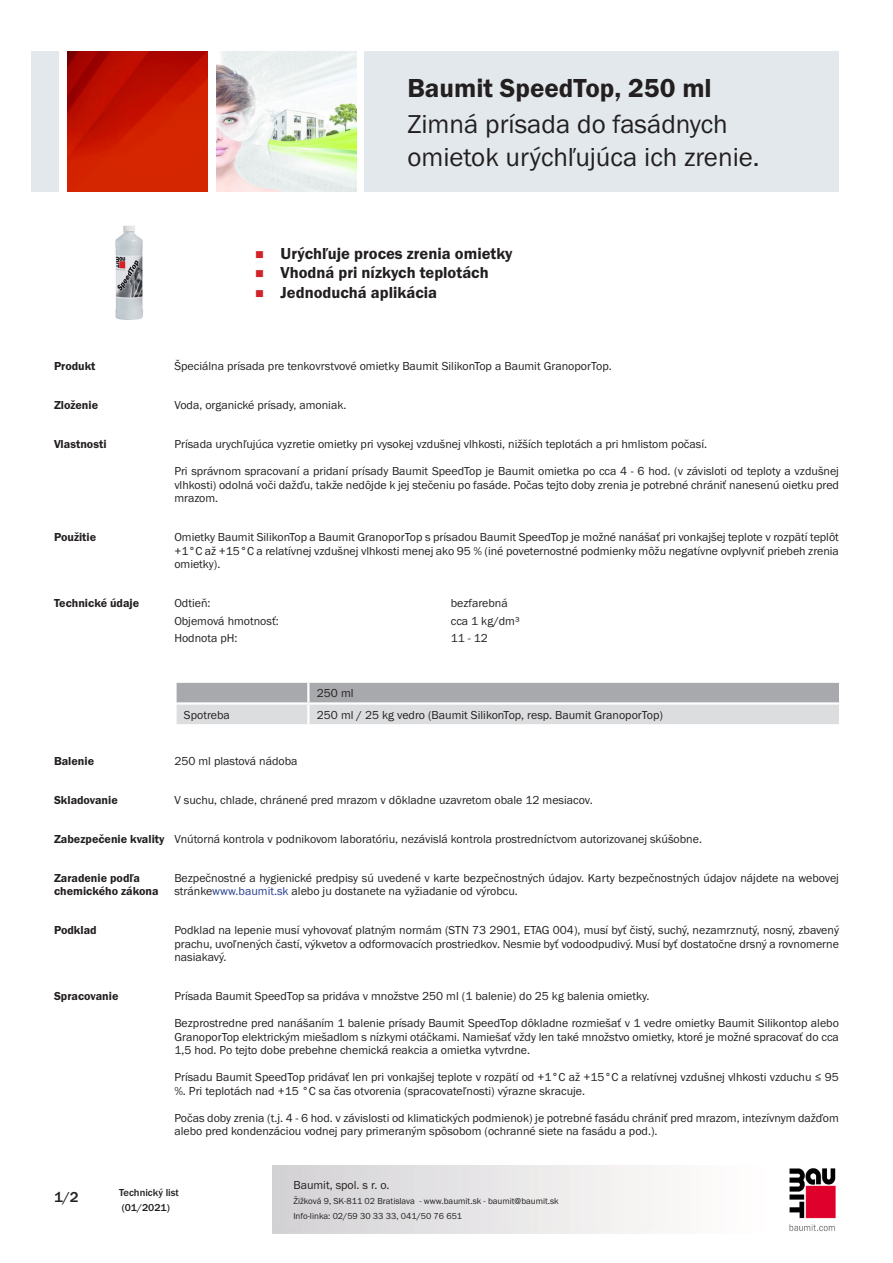
<style>
.page{position:relative;width:893px;height:1263px;background:#fff}
.page>*{position:absolute;margin:0;border:0;box-sizing:border-box;transform-origin:0 0}
.PDS_Produktname_Land{font:27px/32.4px "BM Franklin Gothic URW Boo";color:#231f20}
.PDS_Produktname{font:27px "BM Franklin Gothic URW Dem";color:#231f20}
.t1{font:16.5px "BM Franklin Gothic URW Dem";color:#231f20}
.t2{font:500 15px "BM Franklin Gothic URW";color:#231f20}
.PDS_Standard{font:12px/13.5px "BM Franklin Gothic URW Boo";color:#231f20;text-align:justify}
.PDS_Header{font:12px/13.5px "BM Franklin Gothic URW Dem";color:#231f20}
.PDS_Standard_linksbü{font:12px "BM Franklin Gothic URW Boo";color:#231f20}
.t3{font:500 10.5px/15px "BM Franklin Gothic URW";color:#231f20}
.t4{font:9px/15px "BM Franklin Gothic URW Boo";color:#231f20}
.s1{color:#253f8e}
</style>
<div class="page">
<img style="left:789px;top:1168px;width:47px;height:63px">
<div style="left:32px;top:51px;width:27px;height:140px;background:#e2e8eb"></div>
<img style="left:68px;top:52px;width:140px;height:139px">
<img style="left:216px;top:51px;width:141px;height:140px">
<div style="left:365px;top:51px;width:474px;height:140px;background:#e2e8eb"></div>
<img style="left:115px;top:225px;width:28px;height:95px">
<svg style="left:175px;top:682px;width:665px;height:42px;background:#c6c7ca"></svg>
<p class="PDS_Produktname" style="left:407px;top:71px;width:306px">Baumit SpeedTop, 250 ml</p>
<p class="PDS_Produktname_Land" style="left:407px;top:109px;width:354px">Zimná prísada do fasádnych omietok urýchľujúca ich zrenie.</p>
<p class="t1" style="left:281px;top:243px;width:233px">Urýchľuje proces zrenia omietky</p>
<p class="t1" style="left:281px;top:263px;width:210px">Vhodná pri nízkych teplotách</p>
<p class="t1" style="left:281px;top:282px;width:158px">Jednoduchá aplikácia</p>
<p class="PDS_Header" style="left:54px;top:360px;width:43px">Produkt</p>
<p class="PDS_Standard" style="left:174px;top:360px;width:439px">Špeciálna prísada pre tenkovrstvové omietky Baumit SilikonTop a Baumit GranoporTop.</p>
<p class="PDS_Header" style="left:54px;top:399px;width:46px">Zloženie</p>
<p class="PDS_Standard" style="left:174px;top:399px;width:174px">Voda, organické prísady, amoniak.</p>
<p class="PDS_Header" style="left:54px;top:438px;width:54px">Vlastnosti</p>
<p class="PDS_Standard" style="left:174px;top:438px;width:534px">Prísada urychľujúca vyzretie omietky pri vysokej vzdušnej vlhkosti, nižších teplotách a pri hmlistom počasí.</p>
<p class="PDS_Standard" style="left:174px;top:465px;width:666px">Pri správnom spracovaní a pridaní prísady Baumit SpeedTop je Baumit omietka po cca 4 - 6 hod. (v závisloti od teploty a vzdušnej vlhkosti) odolná voči dažďu, takže nedôjde k jej stečeniu po fasáde. Počas tejto doby zrenia je potrebné chrániť nanesenú oietku pred mrazom.</p>
<p class="PDS_Header" style="left:54px;top:531px;width:44px">Použitie</p>
<p class="PDS_Standard" style="left:174px;top:531px;width:666px">Omietky Baumit SilikonTop a Baumit GranoporTop s prísadou Baumit SpeedTop je možné nanášať pri vonkajšej teplote v rozpätí teplôt +1°C až +15°C a relatívnej vzdušnej vlhkosti menej ako 95 % (iné poveternostné podmienky môžu negatívne ovplyvniť priebeh zrenia omietky).</p>
<p class="PDS_Header" style="left:54px;top:596px;width:87px">Technické údaje</p>
<p class="PDS_Standard_linksbü" style="left:174px;top:596px;width:38px">Odtieň:</p>
<p class="PDS_Standard_linksbü" style="left:451px;top:596px;width:58px">bezfarebná</p>
<p class="PDS_Standard_linksbü" style="left:174px;top:613px;width:106px">Objemová hmotnosť:</p>
<p class="PDS_Standard_linksbü" style="left:451px;top:613px;width:70px">cca 1 kg/dm³</p>
<p class="PDS_Standard_linksbü" style="left:174px;top:631px;width:65px">Hodnota pH:</p>
<p class="PDS_Standard_linksbü" style="left:451px;top:631px;width:39px">11 - 12</p>
<p class="PDS_Standard_linksbü" style="left:317px;top:686px;width:38px">250 ml</p>
<p class="PDS_Standard_linksbü" style="left:184px;top:707px;width:47px">Spotreba</p>
<p class="PDS_Standard_linksbü" style="left:317px;top:707px;width:348px">250 ml / 25 kg vedro (Baumit SilikonTop, resp. Baumit GranoporTop)</p>
<p class="PDS_Header" style="left:54px;top:755px;width:42px">Balenie</p>
<p class="PDS_Standard" style="left:174px;top:755px;width:125px">250 ml plastová nádoba</p>
<p class="PDS_Header" style="left:54px;top:793px;width:65px">Skladovanie</p>
<p class="PDS_Standard" style="left:174px;top:793px;width:420px">V suchu, chlade, chránené pred mrazom v dôkladne uzavretom obale 12 mesiacov.</p>
<p class="PDS_Header" style="left:54px;top:832px;width:112px">Zabezpečenie kvality</p>
<p class="PDS_Standard" style="left:174px;top:832px;width:529px">Vnútorná kontrola v podnikovom laboratóriu, nezávislá kontrola prostredníctvom autorizovanej skúšobne.</p>
<p class="PDS_Header" style="left:54px;top:871px;width:106px">Zaradenie podľa chemického zákona</p>
<p class="PDS_Standard" style="left:174px;top:871px;width:666px">Bezpečnostné a hygienické predpisy sú uvedené v karte bezpečnostných údajov. Karty bezpečnostných údajov nájdete na webovej stránke<span class="s1">www.baumit.sk</span> alebo ju dostanete na vyžiadanie od výrobcu.</p>
<p class="PDS_Header" style="left:54px;top:924px;width:44px">Podklad</p>
<p class="PDS_Standard" style="left:174px;top:924px;width:666px">Podklad na lepenie musí vyhovovať platným normám (STN 73 2901, ETAG 004), musí byť čistý, suchý, nezamrznutý, nosný, zbavený prachu, uvoľnených častí, výkvetov a odformovacích prostriedkov. Nesmie byť vodoodpudivý. Musí byť dostatočne drsný a rovnomerne nasiakavý.</p>
<p class="PDS_Header" style="left:54px;top:989px;width:66px">Spracovanie</p>
<p class="PDS_Standard" style="left:174px;top:989px;width:477px">Prísada Baumit SpeedTop sa pridáva v množstve 250 ml (1 balenie) do 25 kg balenia omietky.</p>
<p class="PDS_Standard" style="left:174px;top:1016px;width:666px">Bezprostredne pred nanášaním 1 balenie prísady Baumit SpeedTop dôkladne rozmiešať v 1 vedre omietky Baumit Silikontop alebo GranoporTop elektrickým miešadlom s nízkymi otáčkami. Namiešať vždy len také množstvo omietky, ktoré je možné spracovať do cca 1,5 hod. Po tejto dobe prebehne chemická reakcia a omietka vytvrdne.</p>
<p class="PDS_Standard" style="left:174px;top:1070px;width:666px">Prísadu Baumit SpeedTop pridávať len pri vonkajšej teplote v rozpätí od +1°C až +15°C a relatívnej vzdušnej vlhkosti vzduchu ≤ 95 %. Pri teplotách nad +15 °C sa čas otvorenia (spracovateľnosti) výrazne skracuje.</p>
<p class="PDS_Standard" style="left:174px;top:1111px;width:666px">Počas doby zrenia (t.j. 4 - 6 hod. v závislosti od klimatických podmienok) je potrebné fasádu chrániť pred mrazom, intezívnym dažďom alebo pred kondenzáciou vodnej pary primeraným spôsobom (ochranné siete na fasádu a pod.).</p>
<p class="t2" style="left:54px;top:1188px;width:26px">1/2</p>
<p class="t3" style="left:119px;top:1185px;width:61px">Technický list (01/2021)</p>
<p class="PDS_Standard" style="left:293px;top:1178px;width:98px">Baumit, spol. s r. o.</p>
<p class="t4" style="left:293px;top:1193px;width:267px">Žižková 9, SK-811 02 Bratislava - www.baumit.sk - baumit@baumit.sk<br>Info-linka: 02/59 30 33 33, 041/50 76 651</p>
</div>
